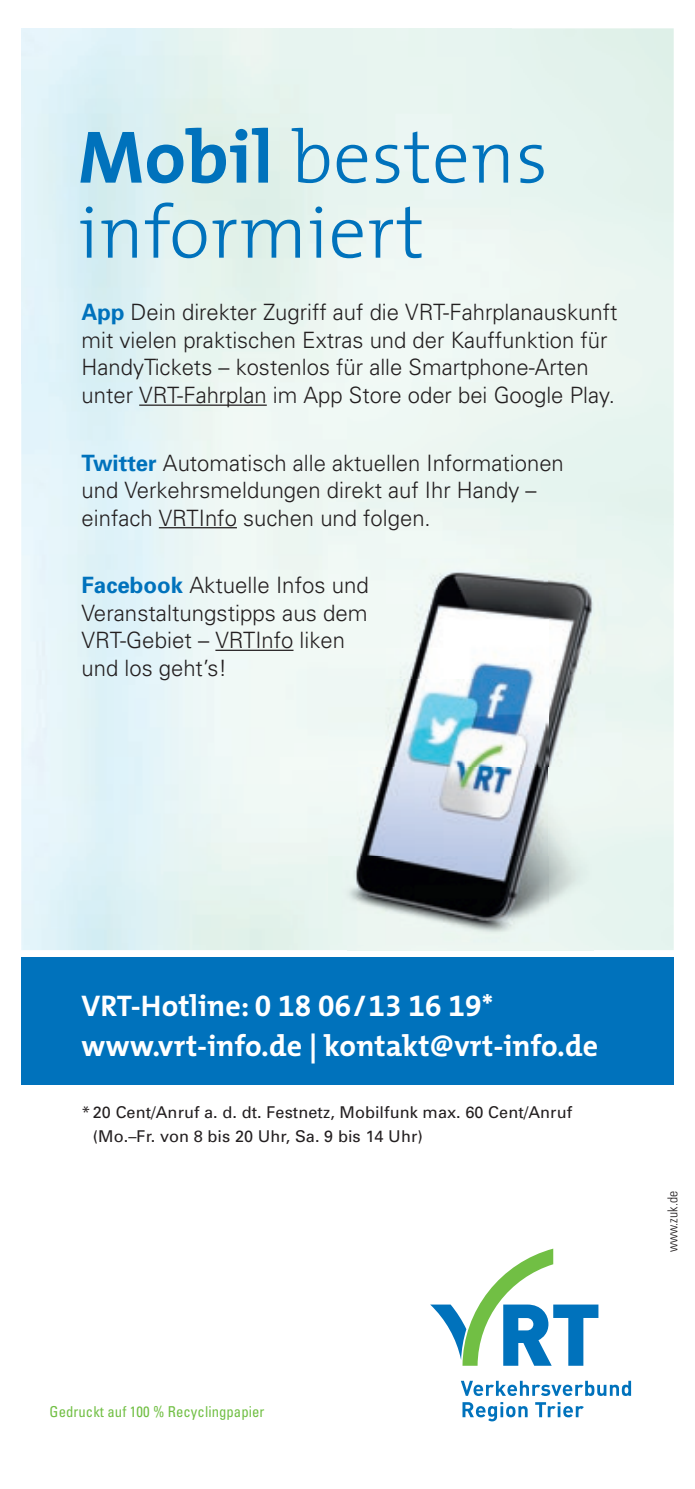
<style>
.page{position:relative;width:695px;height:1489px;background:#fff}
.page>*{position:absolute;margin:0;border:0;box-sizing:border-box;transform-origin:0 0}
.t1{font:300 75px/75px "The Mix";letter-spacing:.005em;color:#0072bc}
.t2{font:700 30px/40px "The Mix";letter-spacing:.005em;color:#fff}
.t3{font:300 22.5px/27.5px "Univers";color:#231f20}
.t4{font:16.25px/23.8px "Univers";letter-spacing:.005em;color:#231f20}
.t5{font:condensed 15px "Univers";letter-spacing:.005em;color:#71bf44}
.t6{font:300 condensed 13.75px "Univers";color:#231f20}
.s1{font-weight:700}
.s2{font-weight:700;color:#0072bc}
.s3{font-family:"The Mix Bold Expert";font-weight:400}
</style>
<div class="page">
<div style="left:21px;top:957px;width:652px;height:127px;background:#0072bc"></div>
<img style="left:328px;top:502px;width:293px;height:442px">
<svg style="left:461px;top:1380px;width:170px;height:15px"></svg>
<svg style="left:462px;top:1402px;width:65px;height:19px"></svg>
<svg style="left:535px;top:1402px;width:48px;height:15px"></svg>
<svg style="left:430px;top:1248px;width:168px;height:117px"></svg>
<hr style="left:139px;top:404px;width:128px;height:2px;background:#231f20">
<hr style="left:159px;top:527px;width:78px;height:1px;background:#231f20">
<hr style="left:215px;top:649px;width:78px;height:2px;background:#231f20">
<h1 class="t1" style="left:78px;top:117px;width:471px"><span class="s1">Mobil</span> bestens informiert</h1>
<p class="t3" style="left:82px;top:298px;width:537px"><span class="s2">App</span> Dein direkter Zugriff auf die VRT-Fahrplanauskunft mit vielen praktischen Extras und der Kauffunktion für HandyTickets – kostenlos für alle Smartphone-Arten unter VRT-Fahrplan im App Store oder bei Google Play.</p>
<p class="t3" style="left:82px;top:448px;width:483px"><span class="s2">Twitter</span> Automatisch alle aktuellen Informationen und Verkehrsmeldungen direkt auf Ihr Handy – einfach VRTInfo suchen und folgen.</p>
<p class="t3" style="left:82px;top:570px;width:289px"><span class="s2">Facebook</span> Aktuelle Infos und<br>Veranstaltungstipps aus dem<br>VRT-Gebiet – VRTInfo liken und los geht’s!</p>
<h2 class="t2" style="left:82px;top:985px;width:518px">VRT-Hotline: <span class="s3">0 18 06 / 13 16 19</span>* www.vrt-info.de | kontakt@vrt-info.de</h2>
<p class="t4" style="left:93px;top:1100px;width:480px;text-indent:-11px">* 20 Cent/Anruf a. d. dt. Festnetz, Mobilfunk max. 60 Cent/Anruf (Mo.–Fr. von 8 bis 20 Uhr, Sa. 9 bis 14 Uhr)</p>
<p class="t5" style="left:50px;top:1401px;width:216px">Gedruckt auf 100 % Recyclingpapier</p>
<p class="t6" style="left:664px;top:1252px;width:63px;rotate:-90deg">www.zuk.de</p>
</div>
